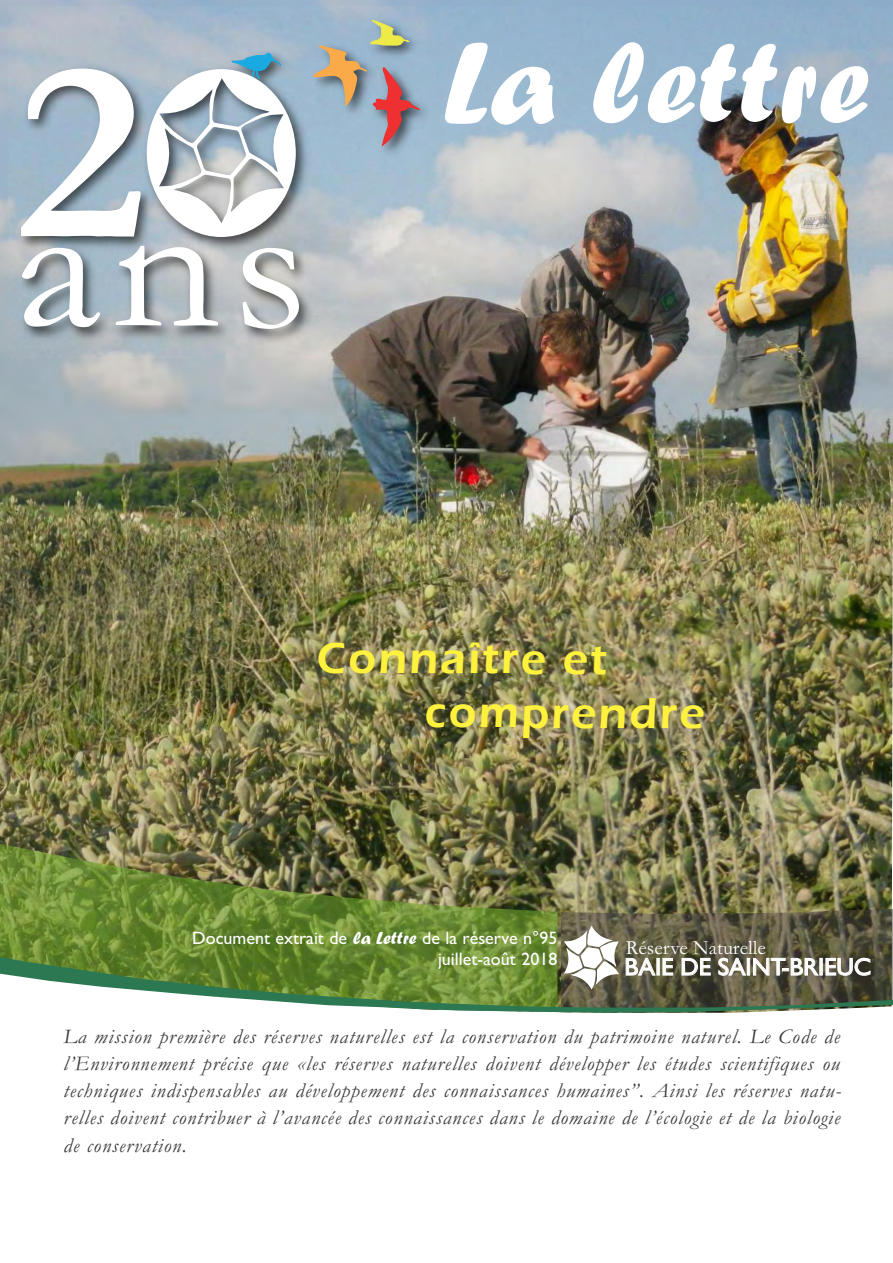
<style>
.page{position:relative;width:893px;height:1263px;background:#fff}
.page>*{position:absolute;margin:0;border:0;box-sizing:border-box;transform-origin:0 0}
.t1{font:192.45px "Garamond";color:#fff;scale:1.1 1}
.t2{font:120px "Forte";color:#fff}
.t3{font:600 45px/54.3px "Eras ITC";letter-spacing:.045em;color:#fff23e}
.t4{font:24.6px "Gill Sans";color:#fff}
.t5{font:italic 21px/27px "Garamond";letter-spacing:.045em;color:#39383a;text-align:justify}
.t6{font:20.4px "Garamond";color:#fff}
.t7{font:18px/21.6px "Gill Sans";color:#fff;text-align:right}
.s1{font-family:"Forte"}
</style>
<div class="page">
<img style="left:0;top:0;width:893px;height:955px">
<img style="left:8px;top:6px;width:885px;height:353px">
<svg style="left:314px;top:19px;width:106px;height:129px;background:#a4a5a9"></svg>
<svg style="left:147px;top:51px;width:149px;height:186px"></svg>
<hr style="left:892px;top:909px;width:1px;height:95px;background:#a4a1a0">
<img style="left:561px;top:909px;width:331px;height:46px">
<img style="left:0;top:843px;width:557px;height:112px">
<svg style="left:564px;top:926px;width:55px;height:29px"></svg>
<svg style="left:0;top:955px;width:893px;height:58px"></svg>
<h1 class="t1" style="left:15px;top:135px;width:269px"><sup>2</sup>ans</h1>
<h2 class="t2" style="left:443px;top:12px;width:428px">La lettre</h2>
<h3 class="t3" style="left:425px;top:631px;width:282px;text-indent:-108px">Connaître et comprendre</h3>
<p class="t7" style="left:192px;top:927px;width:367px">Document extrait de <span class="s1">la Lettre</span> de la réserve n°95 juillet-août 2018</p>
<p class="t6" style="left:626px;top:935px;width:142px">Réserve Naturelle</p>
<p class="t4" style="left:624px;top:952px;width:248px">BAIE DE SAINT-BRIEUC</p>
<p class="t5" style="left:63px;top:1023px;width:779px">La mission première des réserves naturelles est la conservation du patrimoine naturel. Le Code de l’Environnement précise que «les réserves naturelles doivent développer les études scientifiques ou techniques indispensables au développement des connaissances humaines”. Ainsi les réserves natu&shy;relles doivent contribuer à l’avancée des connaissances dans le domaine de l’écologie et de la biologie de conservation.</p>
</div>
